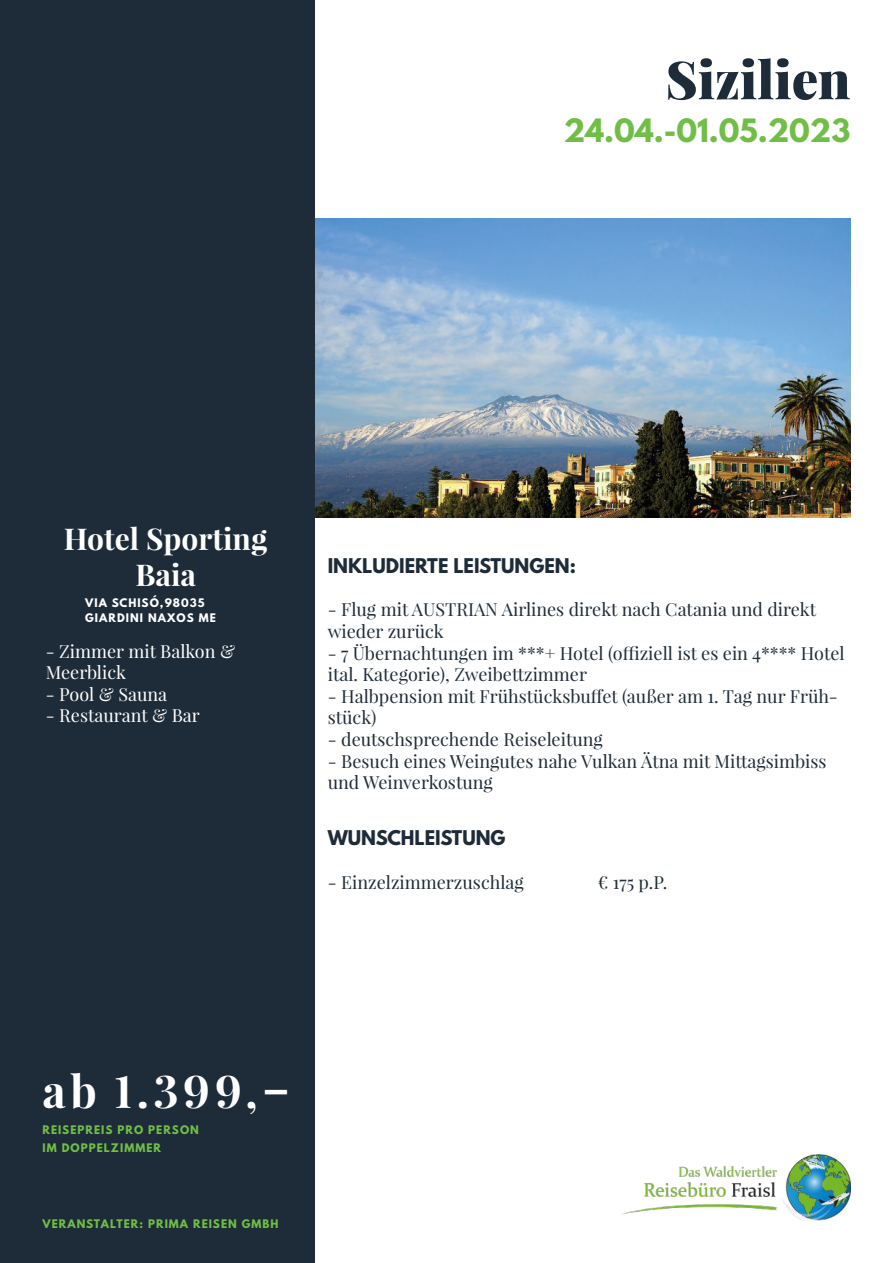
<style>
.page{position:relative;width:893px;height:1263px;background:#fff}
.page>*{position:absolute;margin:0;border:0;box-sizing:border-box;transform-origin:0 0}
.t1{font:900 52.5px "Playfair Display";color:#1e2b38}
.t2{font:700 45px "Playfair Display";color:#fff}
.t3{font:700 30px/36px "Playfair Display";color:#fff;text-align:center}
.t4{font:700 28.5px "League Spartan";color:#70be46}
.t5{font:18px/21.6px "Playfair Display";color:#1e2b38}
.t6{font:18px/21.6px "Playfair Display";color:#fff}
.t7{font:700 18px "League Spartan";color:#1e2b38}
.t8{font:700 10.5px/18px "League Spartan";letter-spacing:.1em;color:#70be46}
.t9{font:700 10.5px/15px "League Spartan";letter-spacing:.1em;color:#fff}
</style>
<div class="page">
<img style="left:315px;top:219px;width:535px;height:298px">
<div style="left:0;top:0;width:315px;height:1263px;background:#1e2b38"></div>
<img style="left:622px;top:1154px;width:228px;height:66px">
<h1 class="t1" style="left:666px;top:51px;width:186px">Sizilien</h1>
<h3 class="t4" style="left:564px;top:109px;width:288px">24.04.-01.05.2023</h3>
<h3 class="t3" style="left:64px;top:523px;width:205px">Hotel Sporting<br>Baia</h3>
<p class="t9" style="left:85px;top:594px;width:132px">VIA SCHISÓ,98035<br>GIARDINI NAXOS ME</p>
<p class="t6" style="left:46px;top:640px;width:191px">- Zimmer mit Balkon &amp;<br>Meerblick</p>
<p class="t6" style="left:46px;top:684px;width:123px">- Pool &amp; Sauna</p>
<p class="t6" style="left:46px;top:705px;width:156px">- Restaurant &amp; Bar</p>
<p class="t7" style="left:328px;top:552px;width:250px">INKLUDIERTE LEISTUNGEN:</p>
<p class="t5" style="left:328px;top:599px;width:490px">- Flug mit AUSTRIAN Airlines direkt nach Catania und direkt wieder zurück</p>
<p class="t5" style="left:328px;top:642px;width:518px">- 7 Übernachtungen im ***+ Hotel (offiziell ist es ein 4**** Hotel ital. Kategorie), Zweibettzimmer</p>
<p class="t5" style="left:328px;top:686px;width:512px">- Halbpension mit Frühstücksbuffet (außer am 1. Tag nur Früh&shy;stück)</p>
<p class="t5" style="left:328px;top:729px;width:277px">- deutschsprechende Reiseleitung</p>
<p class="t5" style="left:328px;top:750px;width:500px">- Besuch eines Weingutes nahe Vulkan Ätna mit Mittagsimbiss und Weinverkostung</p>
<p class="t7" style="left:328px;top:824px;width:179px">WUNSCHLEISTUNG</p>
<p class="t5" style="left:328px;top:871px;width:198px">- Einzelzimmerzuschlag</p>
<p class="t5" style="left:598px;top:871px;width:71px">€ 175 p.P.</p>
<h2 class="t2" style="left:43px;top:1073px;width:248px">ab 1.399,–</h2>
<p class="t8" style="left:43px;top:1120px;width:158px">REISEPREIS PRO PERSON<br>IM DOPPELZIMMER</p>
<p class="t8" style="left:43px;top:1214px;width:238px">VERANSTALTER: PRIMA REISEN GMBH</p>
</div>
